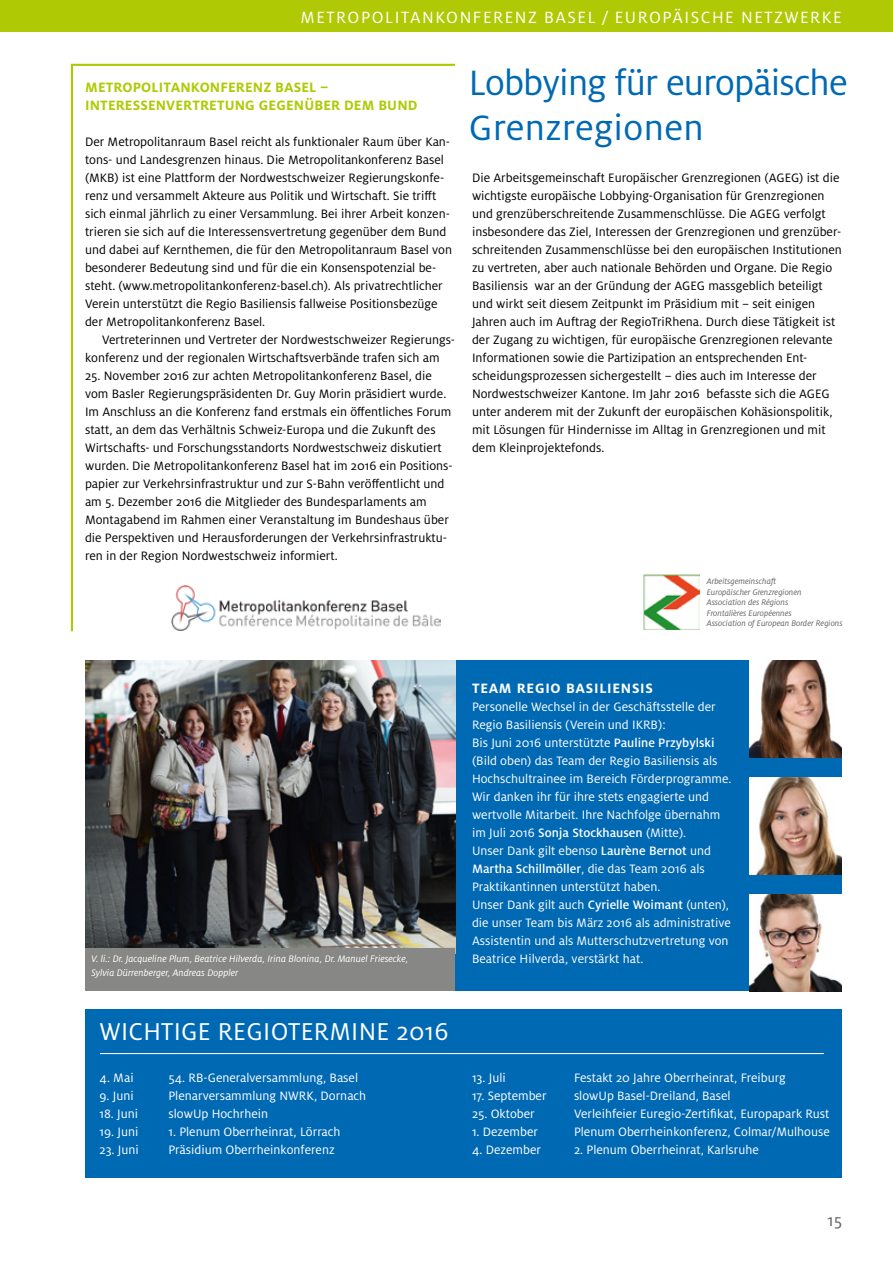
<style>
.page{position:relative;width:893px;height:1263px;background:#fff}
.page>*{position:absolute;margin:0;border:0;box-sizing:border-box;transform-origin:0 0}
.t1{font:39px/45px "Milo Pro";letter-spacing:-.02em;color:#0069b4}
.t2{font:27px "Milo Pro";letter-spacing:.01em;color:#fff}
.t3{font:18px "Milo Pro";letter-spacing:.085em;color:#fff}
.t4{font:18px "Milo Pro";color:#636362}
.t5{font:700 15px/18px "Milo Pro";letter-spacing:.01em;color:#afca05}
.t6{font:700 15px "Milo Pro";letter-spacing:.05em;color:#fff}
.t7{font:13.5px/18px "Milo Pro";color:#000}
.t8{font:13.5px/18px "Milo Pro";color:#fff}
.t9{font:italic 10.5px/13.5px "Milo Pro";color:#fff}
.t10{font:italic 9px/10.5px "Milo Pro";color:#636362}
.s1{font-weight:500}
</style>
<div class="page">
<div style="left:85px;top:1009px;width:757px;height:169px;background:#0069b4"></div>
<img style="left:644px;top:575px;width:55px;height:54px">
<div style="left:85px;top:660px;width:757px;height:331px;background:#0069b4"></div>
<img style="left:85px;top:660px;width:370px;height:288px">
<div style="left:85px;top:948px;width:370px;height:43px;background:#878786"></div>
<img style="left:749px;top:660px;width:93px;height:97px">
<img style="left:749px;top:777px;width:93px;height:97px">
<img style="left:749px;top:894px;width:93px;height:97px">
<div style="left:0;top:0;width:893px;height:32px;background:#afca05"></div>
<hr style="left:100px;top:1053px;width:724px;height:1px;background:#fff">
<svg style="left:70px;top:63px;width:385px;height:569px"></svg>
<h3 class="t3" style="left:300px;top:7px;width:543px">METROPOLITANKONFERENZ BASEL / EUROPÄISCHE NETZWERKE</h3>
<p class="t5" style="left:85px;top:78px;width:334px">METROPOLITANKONFERENZ BASEL –<br>INTERESSENVERTRETUNG GEGENÜBER DEM BUND</p>
<p class="t7" style="left:85px;top:132px;width:369px">Der Metropolitanraum Basel reicht als funktionaler Raum über Kan&shy;tons- und Landesgrenzen hinaus. Die Metropolitankonferenz Basel (MKB) ist eine Plattform der Nordwestschweizer Regierungskonfe&shy;renz und versammelt Akteure aus Politik und Wirtschaft. Sie trifft sich einmal jährlich zu einer Versammlung. Bei ihrer Arbeit konzen&shy;trieren sie sich auf die Interessensvertretung gegenüber dem Bund und dabei auf Kernthemen, die für den Metropolitanraum Basel von besonderer Bedeutung sind und für die ein Konsenspotenzial be&shy;steht. (www.metropolitankonferenz-basel.ch). Als privatrechtlicher Verein unterstützt die Regio Basiliensis fallweise Positionsbezüge der Metropolitankonferenz Basel.</p>
<p class="t7" style="left:85px;top:330px;width:371px;text-indent:17px">Vertreterinnen und Vertreter der Nordwestschweizer Regierungs&shy;konferenz und der regionalen Wirtschaftsverbände trafen sich am</p>
<p class="t7" style="left:85px;top:366px;width:369px">25. November 2016 zur achten Metropolitankonferenz Basel, die vom Basler Regierungspräsidenten Dr. Guy Morin präsidiert wurde.<br>Im Anschluss an die Konferenz fand erstmals ein öffentliches Forum statt, an dem das Verhältnis Schweiz-Europa und die Zukunft des Wirtschafts- und Forschungsstandorts Nordwestschweiz diskutiert wurden. Die Metropolitankonferenz Basel hat im 2016 ein Positions&shy;papier zur Verkehrsinfrastruktur und zur S-Bahn veröffentlicht und am 5. Dezember 2016 die Mitglieder des Bundesparlaments am Montagabend im Rahmen einer Veranstaltung im Bundeshaus über die Perspektiven und Herausforderungen der Verkehrsinfrastruktu&shy;ren in der Region Nordwestschweiz informiert.</p>
<h1 class="t1" style="left:469px;top:60px;width:380px">Lobbying für europäische<br>Grenzregionen</h1>
<p class="t7" style="left:472px;top:168px;width:371px">Die Arbeitsgemeinschaft Europäischer Grenzregionen (AGEG) ist die wichtigste europäische Lobbying-Organisation für Grenzregionen und grenzüberschreitende Zusammenschlüsse. Die AGEG verfolgt insbesondere das Ziel, Interessen der Grenzregionen und grenzüber&shy;schreitenden Zusammenschlüsse bei den europäischen Institutionen zu vertreten, aber auch nationale Behörden und Organe. Die Regio Basiliensis war an der Gründung der AGEG massgeblich beteiligt und wirkt seit diesem Zeitpunkt im Präsidium mit – seit einigen Jahren auch im Auftrag der RegioTriRhena. Durch diese Tätigkeit ist der Zugang zu wichtigen, für europäische Grenzregionen relevante Informationen sowie die Partizipation an entsprechenden Ent&shy;scheidungsprozessen sichergestellt – dies auch im Interesse der Nordwestschweizer Kantone. Im Jahr 2016 befasste sich die AGEG unter anderem mit der Zukunft der europäischen Kohäsionspolitik, mit Lösungen für Hindernisse im Alltag in Grenzregionen und mit dem Kleinprojektefonds.</p>
<p class="t10" style="left:707px;top:576px;width:137px">Arbeitsgemeinschaft<br>Europäischer Grenzregionen<br>Association des Régions<br>Frontalières Européennes<br>Association of European Border Regions</p>
<p class="t9" style="left:91px;top:952px;width:318px">V. li.: Dr. Jacqueline Plum, Beatrice Hilverda, Irina Blonina, Dr. Manuel Friesecke,<br>Sylvia Dürrenberger, Andreas Doppler</p>
<h2 class="t2" style="left:99px;top:1016px;width:351px">WICHTIGE REGIOTERMINE 2016</h2>
<p class="t8" style="left:99px;top:1068px;width:36px">4. Mai</p>
<p class="t8" style="left:168px;top:1068px;width:191px">54. RB-Generalversammlung, Basel</p>
<p class="t8" style="left:99px;top:1086px;width:36px">9. Juni</p>
<p class="t8" style="left:168px;top:1086px;width:199px">Plenarversammlung NWRK, Dornach</p>
<p class="t8" style="left:99px;top:1104px;width:40px">18. Juni</p>
<p class="t8" style="left:168px;top:1104px;width:101px">slowUp Hochrhein</p>
<p class="t8" style="left:99px;top:1122px;width:40px">19. Juni</p>
<p class="t8" style="left:168px;top:1122px;width:173px">1. Plenum Oberrheinrat, Lörrach</p>
<p class="t8" style="left:99px;top:1140px;width:41px">23. Juni</p>
<p class="t8" style="left:168px;top:1140px;width:168px">Präsidium Oberrheinkonferenz</p>
<p class="t6" style="left:472px;top:680px;width:182px">TEAM REGIO BASILIENSIS</p>
<p class="t8" style="left:472px;top:698px;width:261px">Personelle Wechsel in der Geschäftsstelle der Regio Basiliensis (Verein und IKRB):<br>Bis Juni 2016 unterstützte <span class="s1">Pauline Przybylski </span>(Bild oben) das Team der Regio Basiliensis als Hochschultrainee im Bereich Förderprogramme.<br>Wir danken ihr für ihre stets engagierte und wertvolle Mitarbeit. Ihre Nachfolge übernahm im Juli 2016 <span class="s1">Sonja Stockhausen</span> (Mitte).<br>Unser Dank gilt ebenso <span class="s1">Laurène Bernot</span> und <span class="s1">Martha Schillmöller</span>, die das Team 2016 als Praktikantinnen unterstützt haben.<br>Unser Dank gilt auch <span class="s1">Cyrielle Woimant</span> (unten), die unser Team bis März 2016 als administrative Assistentin und als Mutterschutzvertretung von Beatrice Hilverda, verstärkt hat.</p>
<p class="t8" style="left:472px;top:1068px;width:35px">13. Juli</p>
<p class="t8" style="left:574px;top:1068px;width:213px">Festakt 20 Jahre Oberrheinrat, Freiburg</p>
<p class="t8" style="left:472px;top:1086px;width:76px">17. September</p>
<p class="t8" style="left:574px;top:1086px;width:158px">slowUp Basel-Dreiland, Basel</p>
<p class="t8" style="left:472px;top:1104px;width:64px">25. Oktober</p>
<p class="t8" style="left:574px;top:1104px;width:257px">Verleihfeier Euregio-Zertifikat, Europapark Rust</p>
<p class="t8" style="left:472px;top:1122px;width:68px">1. Dezember</p>
<p class="t8" style="left:574px;top:1122px;width:257px">Plenum Oberrheinkonferenz, Colmar/Mulhouse</p>
<p class="t8" style="left:472px;top:1140px;width:71px">4. Dezember</p>
<p class="t8" style="left:574px;top:1140px;width:186px">2. Plenum Oberrheinrat, Karlsruhe</p>
<h3 class="t4" style="left:827px;top:1210px;width:16px">15</h3>
</div>
